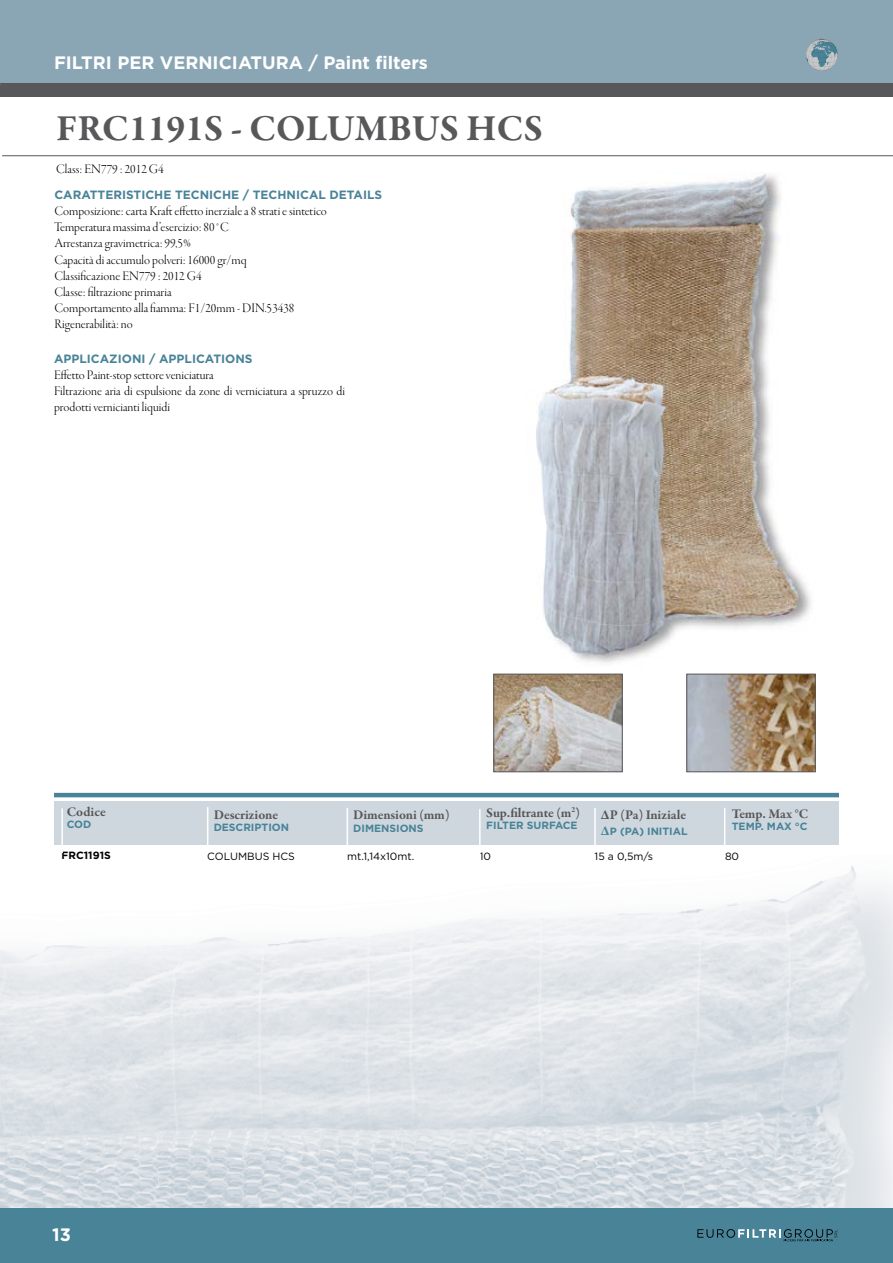
<style>
.page{position:relative;width:893px;height:1263px;background:#fff}
.page>*{position:absolute;margin:0;border:0;box-sizing:border-box;transform-origin:0 0}
.t1{font:700 37.5px "Garamond Premr Pro";color:#58585a}
.t2{font:700 18px "Gotham";color:#fff}
.t3{font:13.5px/16.2px "Garamond Premr Pro Lt Disp";color:#000}
.t4{font:700 13.5px "Garamond Premr Pro";letter-spacing:-.005em;color:#58585a}
.t5{font:700 12px "Gotham";color:#498398}
.t6{font:700 10.5px "Gotham";color:#498398}
.t7{font:10.5px "Gotham";color:#000}
.t8{font:700 10.5px "Gotham";color:#000}
.s1{font-family:"Garamond Premr Pro";font-size:13.5px}
</style>
<div class="page">
<div style="left:0;top:0;width:893px;height:85px;background:#8aa6b5"></div>
<div style="left:0;top:83px;width:893px;height:14px;background:#58585a"></div>
<img style="left:475px;top:156px;width:366px;height:518px">
<img style="left:0;top:866px;width:893px;height:343px">
<div style="left:0;top:1209px;width:893px;height:54px;background:#498398"></div>
<hr style="left:54px;top:793px;width:785px;height:4px;background:#498398">
<hr style="left:2px;top:155px;width:891px;height:1px;background:#58585a">
<div style="left:54px;top:801px;width:785px;height:44px;background:#cfd7de"></div>
<hr style="left:61px;top:808px;width:2px;height:45px;background:#fff">
<hr style="left:347px;top:808px;width:1px;height:44px;background:#fff">
<hr style="left:594px;top:808px;width:2px;height:44px;background:#fff">
<hr style="left:724px;top:808px;width:1px;height:44px;background:#fff">
<hr style="left:207px;top:807px;width:1px;height:45px;background:#fff">
<hr style="left:479px;top:809px;width:2px;height:45px;background:#fff">
<img style="left:495px;top:676px;width:126px;height:94px">
<div style="left:493px;top:674px;width:130px;height:98px;border:1px solid #58585a"></div>
<img style="left:688px;top:676px;width:126px;height:94px">
<div style="left:686px;top:674px;width:130px;height:98px;border:1px solid #58585a"></div>
<svg style="left:806px;top:39px;width:32px;height:32px"></svg>
<svg style="left:697px;top:1229px;width:140px;height:12px"></svg>
<h2 class="t2" style="left:54px;top:52px;width:375px">FILTRI PER VERNICIATURA / Paint filters</h2>
<h1 class="t1" style="left:56px;top:105px;width:488px">FRC1191S - COLUMBUS HCS</h1>
<p class="t3" style="left:56px;top:161px;width:109px">Class: EN779 : 2012 G4</p>
<p class="t5" style="left:54px;top:188px;width:329px">CARATTERISTICHE TECNICHE / TECHNICAL DETAILS</p>
<p class="t3" style="left:54px;top:203px;width:274px">Composizione: carta Kraft effetto inerziale a 8 strati e sintetico Temperatura massima d’esercizio: 80°C<br>Arrestanza gravimetrica: 99,5%<br>Capacità di accumulo polveri: 16000 gr/mq<br>Classificazione EN779 : 2012 G4<br>Classe: filtrazione primaria<br>Comportamento alla fiamma: F1/20mm - DIN.53438<br>Rigenerabilità: no</p>
<p class="t5" style="left:54px;top:352px;width:200px">APPLICAZIONI / APPLICATIONS</p>
<p class="t3" style="left:54px;top:367px;width:293px">Effetto Paint-stop settore veniciatura<br>Filtrazione aria di espulsione da zone di verniciatura a spruzzo di prodotti vernicianti liquidi</p>
<p class="t4" style="left:67px;top:803px;width:41px">Codice</p>
<p class="t6" style="left:67px;top:818px;width:26px">COD</p>
<p class="t4" style="left:214px;top:806px;width:66px">Descrizione</p>
<p class="t6" style="left:214px;top:821px;width:77px">DESCRIPTION</p>
<p class="t4" style="left:353px;top:807px;width:98px">Dimensioni (mm)</p>
<p class="t6" style="left:353px;top:822px;width:72px">DIMENSIONS</p>
<p class="t4" style="left:486px;top:804px;width:95px">Sup.filtrante (m<sup>2</sup>)</p>
<p class="t6" style="left:486px;top:820px;width:93px">FILTER SURFACE</p>
<p class="t4" style="left:601px;top:806px;width:87px">ΔP (Pa) Iniziale</p>
<p class="t6" style="left:601px;top:825px;width:88px"><span class="s1">Δ</span>P (PA) INITIAL</p>
<p class="t4" style="left:732px;top:805px;width:78px">Temp. Max °C</p>
<p class="t6" style="left:732px;top:820px;width:77px">TEMP. MAX °C</p>
<p class="t7" style="left:595px;top:850px;width:60px">15 a 0,5m/s</p>
<p class="t8" style="left:62px;top:850px;width:51px">FRC1191S</p>
<p class="t7" style="left:207px;top:850px;width:89px">COLUMBUS HCS</p>
<p class="t7" style="left:347px;top:850px;width:68px">mt.1,14x10mt.</p>
<p class="t7" style="left:725px;top:850px;width:16px">80</p>
<p class="t7" style="left:480px;top:850px;width:13px">10</p>
<h2 class="t2" style="left:52px;top:1224px;width:20px">13</h2>
</div>
